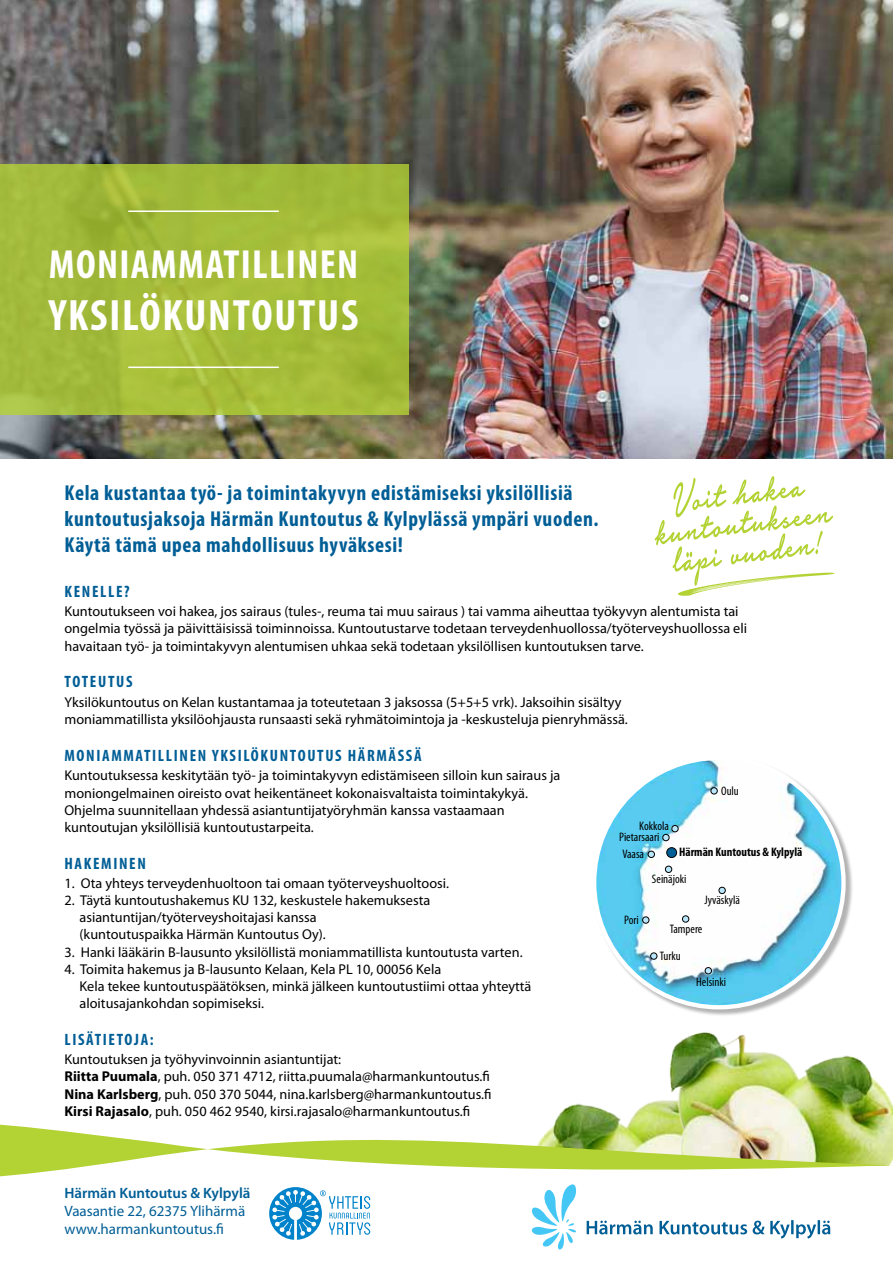
<style>
.page{position:relative;width:893px;height:1263px;background:#fff}
.page>*{position:absolute;margin:0;border:0;box-sizing:border-box;transform-origin:0 0}
.t1{font:700 condensed 44.1px "Myriad Pro";letter-spacing:.04em;color:#fff}
.t2{font:700 condensed 40.8px "Myriad Pro";letter-spacing:.03em;color:#fff}
.t3{font:700 condensed 21.6px/26px "Myriad Pro";letter-spacing:.03em;color:#005e96}
.t4{font:700 condensed 16.5px "Myriad Pro";letter-spacing:.1em;color:#005e96}
.t5{font:15px/18px "Myriad Pro";color:#005e96}
.t6{font:600 15px "Myriad Pro";color:#005e96}
.t7{font:14.25px/17.1px "Myriad Pro";color:#000}
.t8{font:condensed 12.3px/10.6px "Myriad Pro";color:#000}
.t9{font:700 condensed 12.3px "Myriad Pro";color:#000}
.s1{font-weight:700}
</style>
<div class="page">
<img style="left:0;top:0;width:893px;height:458px">
<img style="left:559px;top:1100px;width:100px;height:14px">
<img style="left:659px;top:1032px;width:234px;height:82px">
<div style="left:593px;top:757px;width:260px;height:260px;background:#000;opacity:.3"></div>
<img style="left:594px;top:758px;width:249px;height:249px;border-radius:125px">
<div style="left:672px;top:825px;width:6px;height:7px;background:#b9e6fa;border-radius:50%"></div>
<div style="left:671px;top:825px;width:7px;height:7px;border:1px solid #000;border-radius:50%"></div>
<div style="left:663px;top:834px;width:6px;height:7px;background:#b9e6fa;border-radius:50%"></div>
<div style="left:662px;top:834px;width:7px;height:7px;border:1px solid #000;border-radius:50%"></div>
<svg style="left:648px;top:851px;width:6px;height:6px"></svg>
<div style="left:648px;top:851px;width:7px;height:7px;border:1px solid #000;border-radius:50%"></div>
<svg style="left:643px;top:917px;width:6px;height:6px"></svg>
<div style="left:642px;top:916px;width:7px;height:7px;border:1px solid #000;border-radius:50%"></div>
<svg style="left:651px;top:953px;width:6px;height:6px"></svg>
<div style="left:650px;top:952px;width:7px;height:7px;border:1px solid #000;border-radius:50%"></div>
<div style="left:682px;top:916px;width:7px;height:6px;background:#b9e6fa;border-radius:50%"></div>
<div style="left:682px;top:915px;width:7px;height:7px;border:1px solid #000;border-radius:50%"></div>
<div style="left:705px;top:967px;width:6px;height:7px;background:#b9e6fa;border-radius:50%"></div>
<div style="left:705px;top:967px;width:7px;height:7px;border:1px solid #000;border-radius:50%"></div>
<svg style="left:719px;top:887px;width:6px;height:6px"></svg>
<div style="left:719px;top:887px;width:7px;height:7px;border:1px solid #000;border-radius:50%"></div>
<div style="left:665px;top:866px;width:7px;height:6px;background:#b9e6fa;border-radius:50%"></div>
<div style="left:665px;top:866px;width:7px;height:7px;border:1px solid #000;border-radius:50%"></div>
<div style="left:667px;top:848px;width:10px;height:9px;background:#005e96;border-radius:50%"></div>
<div style="left:666px;top:847px;width:11px;height:11px;border:1px solid #000;border-radius:50%"></div>
<svg style="left:711px;top:788px;width:6px;height:6px"></svg>
<div style="left:711px;top:787px;width:7px;height:7px;border:1px solid #000;border-radius:50%"></div>
<svg style="left:0;top:164px;width:408px;height:251px;background:#a3bb39"></svg>
<hr style="left:128px;top:210px;width:151px;height:2px;background:#fff">
<hr style="left:128px;top:367px;width:151px;height:1px;background:#fff">
<svg style="left:654px;top:476px;width:181px;height:120px"></svg>
<svg style="left:0;top:1114px;width:893px;height:136px"></svg>
<h2 class="t2" style="left:49px;top:238px;width:311px">MONIAMMATILLINEN</h2>
<h1 class="t1" style="left:49px;top:288px;width:311px">YKSILÖKUNTOUTUS</h1>
<h3 class="t3" style="left:65px;top:479px;width:536px">Kela kustantaa työ- ja toimintakyvyn edistämiseksi yksilöllisiä kuntoutusjaksoja Härmän Kuntoutus &amp; Kylpylässä ympäri vuoden.<br>Käytä tämä upea mahdollisuus hyväksesi!</h3>
<p class="t4" style="left:64px;top:581px;width:67px">KENELLE?</p>
<p class="t7" style="left:64px;top:603px;width:684px">Kuntoutukseen voi hakea, jos sairaus (tules-, reuma tai muu sairaus ) tai vamma aiheuttaa työkyvyn alentumista tai ongelmia työssä ja päivittäisissä toiminnoissa. Kuntoutustarve todetaan terveydenhuollossa/työterveyshuollossa eli havaitaan työ- ja toimintakyvyn alentumisen uhkaa sekä todetaan yksilöllisen kuntoutuksen tarve.</p>
<p class="t4" style="left:64px;top:672px;width:70px">TOTEUTUS</p>
<p class="t7" style="left:64px;top:693px;width:565px">Yksilökuntoutus on Kelan kustantamaa ja toteutetaan 3 jaksossa (5+5+5 vrk). Jaksoihin sisältyy moniammatillista yksilöohjausta runsaasti sekä ryhmätoimintoja ja -keskusteluja pienryhmässä.</p>
<p class="t4" style="left:64px;top:745px;width:359px">MONIAMMATILLINEN YKSILÖKUNTOUTUS HÄRMÄSSÄ</p>
<p class="t7" style="left:64px;top:767px;width:497px">Kuntoutuksessa keskitytään työ- ja toimintakyvyn edistämiseen silloin kun sairaus ja moniongelmainen oireisto ovat heikentäneet kokonaisvaltaista toimintakykyä.<br>Ohjelma suunnitellaan yhdessä asiantuntijatyöryhmän kanssa vastaamaan kuntoutujan yksilöllisiä kuntoutustarpeita.</p>
<p class="t4" style="left:64px;top:853px;width:83px">HAKEMINEN</p>
<p class="t7" style="left:64px;top:875px;width:386px">1. Ota yhteys terveydenhuoltoon tai omaan työterveyshuoltoosi.</p>
<p class="t7" style="left:80px;top:892px;width:352px;text-indent:-15px">2. Täytä kuntoutushakemus KU 132, keskustele hakemuksesta asiantuntijan/työterveyshoitajasi kanssa<br>(kuntoutuspaikka Härmän Kuntoutus Oy).</p>
<p class="t7" style="left:64px;top:943px;width:460px">3. Hanki lääkärin B-lausunto yksilöllistä moniammatillista kuntoutusta varten.</p>
<p class="t7" style="left:80px;top:960px;width:453px;text-indent:-15px">4. Toimita hakemus ja B-lausunto Kelaan, Kela PL 10, 00056 Kela<br>Kela tekee kuntoutuspäätöksen, minkä jälkeen kuntoutustiimi ottaa yhteyttä aloitusajankohdan sopimiseksi.</p>
<p class="t4" style="left:64px;top:1029px;width:91px">LISÄTIETOJA:</p>
<p class="t7" style="left:64px;top:1051px;width:429px">Kuntoutuksen ja työhyvinvoinnin asiantuntijat:<br><span class="s1">Riitta Puumala</span>, puh. 050 371 4712, riitta.puumala@harmankuntoutus.fi <span class="s1">Nina Karlsberg</span>, puh. 050 370 5044, nina.karlsberg@harmankuntoutus.fi <span class="s1">Kirsi Rajasalo</span>, puh. 050 462 9540, kirsi.rajasalo@harmankuntoutus.fi</p>
<p class="t8" style="left:721px;top:786px;width:19px">Oulu</p>
<p class="t8" style="left:619px;top:821px;width:51px;text-indent:20px">Kokkola<br>Pietarsaari</p>
<p class="t8" style="left:622px;top:848px;width:23px">Vaasa</p>
<p class="t9" style="left:679px;top:844px;width:125px">Härmän Kuntoutus &amp; Kylpylä</p>
<p class="t8" style="left:652px;top:873px;width:36px">Seinäjoki</p>
<p class="t8" style="left:704px;top:895px;width:37px">Jyväskylä</p>
<p class="t8" style="left:624px;top:914px;width:16px">Pori</p>
<p class="t8" style="left:670px;top:923px;width:34px">Tampere</p>
<p class="t8" style="left:660px;top:951px;width:22px">Turku</p>
<p class="t8" style="left:696px;top:976px;width:31px">Helsinki</p>
<p class="t6" style="left:64px;top:1183px;width:188px">Härmän Kuntoutus &amp; Kylpylä</p>
<p class="t5" style="left:64px;top:1202px;width:182px">Vaasantie 22, 62375 Ylihärmä www.harmankuntoutus.fi</p>
</div>
